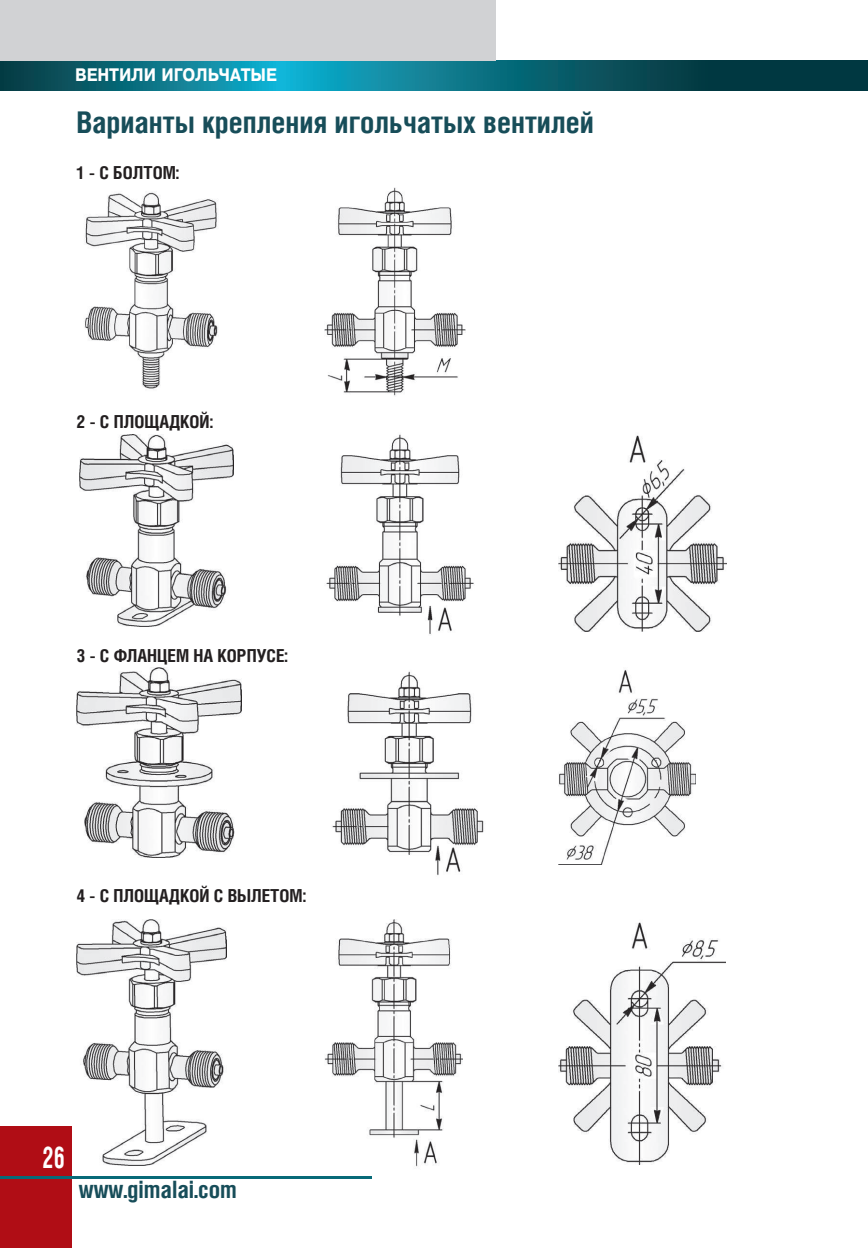
<style>
.page{position:relative;width:868px;height:1248px;background:#fff}
.page>*{position:absolute;margin:0;border:0;box-sizing:border-box;transform-origin:0 0}
.t1{font:700 30px "Helios Cond";color:#174d59}
.t2{font:700 30px "Helios Cond";color:#fff;scale:.75 1}
.t3{font:700 24px "Helios Cond";color:#174d59}
.t4{font:700 18px "Helios Cond";color:#231f20}
.t5{font:18px "Pragmatica Bold Cyrillic";letter-spacing:-.01em;color:#fff;scale:.9 1}
</style>
<div class="page">
<div style="left:0;top:1125px;width:72px;height:122px;background:#b00d15"></div>
<hr style="left:0;top:1176px;width:371px;height:2px;background:#076a78">
<svg style="left:0;top:61px;width:867px;height:30px;background:#096777"></svg>
<div style="left:0;top:1px;width:496px;height:60px;background:#d1d2d4"></div>
<img style="left:84px;top:192px;width:134px;height:198px">
<img style="left:324px;top:187px;width:141px;height:209px">
<img style="left:79px;top:434px;width:155px;height:193px">
<img style="left:326px;top:434px;width:148px;height:200px">
<img style="left:558px;top:435px;width:168px;height:196px">
<img style="left:77px;top:919px;width:150px;height:246px">
<img style="left:324px;top:919px;width:138px;height:248px">
<img style="left:558px;top:922px;width:167px;height:242px">
<img style="left:76px;top:667px;width:166px;height:190px">
<img style="left:332px;top:671px;width:152px;height:205px">
<img style="left:558px;top:670px;width:137px;height:193px">
<p class="t5" style="left:75px;top:66px;width:225px">ВЕНТИЛИ ИГОЛЬЧАТЫЕ</p>
<h1 class="t1" style="left:76px;top:104px;width:519px">Варианты крепления игольчатых вентилей</h1>
<p class="t4" style="left:76px;top:162px;width:104px">1 - С БОЛТОМ:</p>
<p class="t4" style="left:76px;top:410px;width:138px">2 - С ПЛОЩАДКОЙ:</p>
<p class="t4" style="left:76px;top:645px;width:213px">3 - С ФЛАНЦЕМ НА КОРПУСЕ:</p>
<p class="t4" style="left:76px;top:884px;width:231px">4 - С ПЛОЩАДКОЙ С ВЫЛЕТОМ:</p>
<h1 class="t2" style="left:42px;top:1139px;width:32px">26</h1>
<h2 class="t3" style="left:79px;top:1174px;width:159px">www.gimalai.com</h2>
</div>
